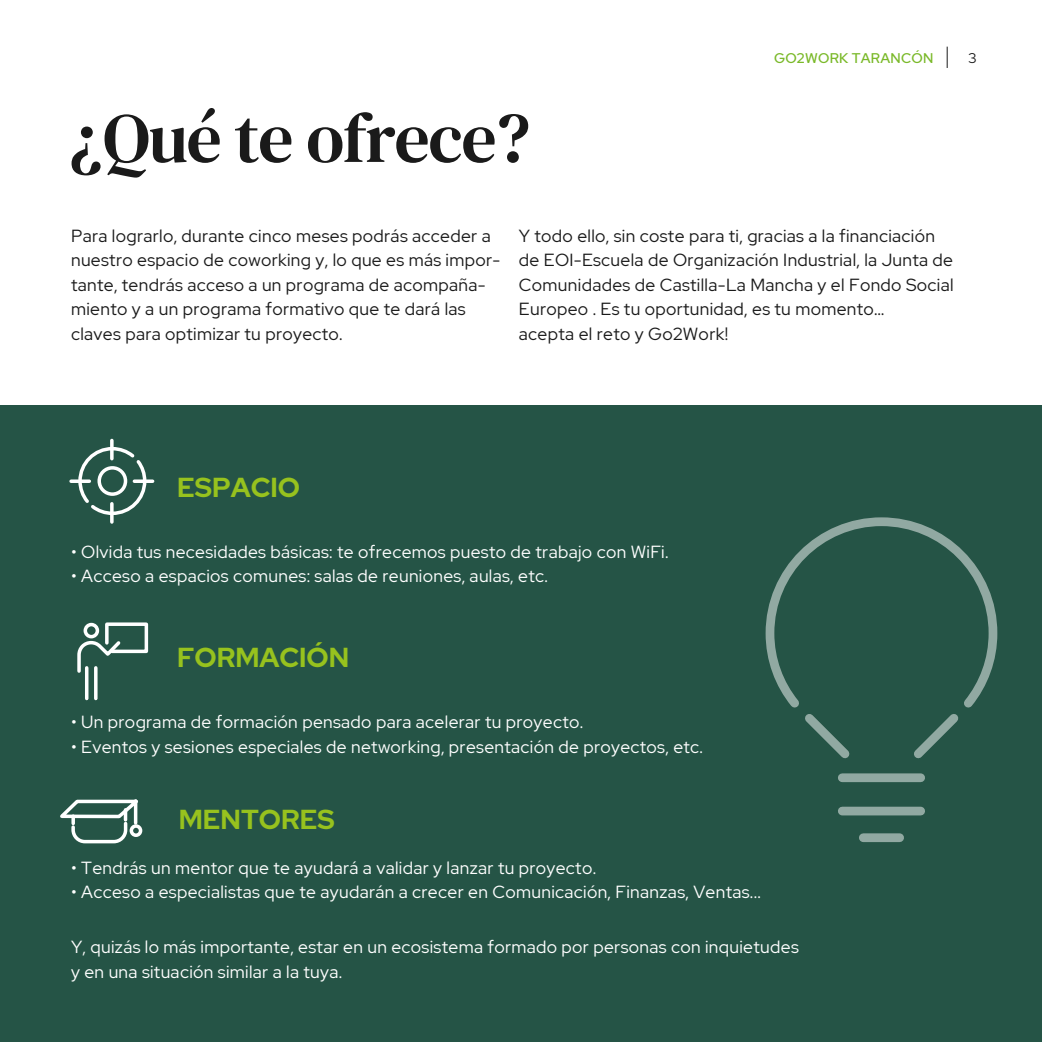
<style>
.page{position:relative;width:1042px;height:1042px;background:#fff}
.page>*{position:absolute;margin:0;border:0;box-sizing:border-box;transform-origin:0 0}
.t1{font:70px "DM Serif Text";letter-spacing:-.02em;color:#1a1a1a}
.t2{font:700 27.3px "Red Hat Display";color:#97c21e}
.t3{font:17.5px/24.5px "Red Hat Display";letter-spacing:.02em;color:#fff}
.t4{font:17.5px/24.5px "Red Hat Display";letter-spacing:.02em;color:#1a1a1a}
.t5{font:500 14px "Red Hat Display";letter-spacing:.02em;color:#7ab929}
.t6{font:14px "Red Hat Display";color:#1a1a1a}
</style>
<div class="page">
<div style="left:0;top:406px;width:1042px;height:636px;background:#255446"></div>
<svg style="left:60px;top:799px;width:83px;height:45px"></svg>
<hr style="left:134px;top:801px;width:3px;height:22px;background:#fff">
<div style="left:130px;top:824px;width:12px;height:13px;border:4px solid #fff;border-radius:50%"></div>
<hr style="left:85px;top:668px;width:3px;height:30px;background:#fff">
<svg style="left:94px;top:674px;width:4px;height:24px"></svg>
<svg style="left:77px;top:622px;width:72px;height:52px"></svg>
<svg style="left:947px;top:47px;width:1px;height:21px"></svg>
<svg style="left:78px;top:447px;width:69px;height:68px"></svg>
<svg style="left:110px;top:440px;width:4px;height:19px"></svg>
<svg style="left:110px;top:504px;width:4px;height:18px"></svg>
<svg style="left:71px;top:479px;width:18px;height:4px"></svg>
<svg style="left:134px;top:479px;width:19px;height:4px"></svg>
<svg style="left:805px;top:715px;width:45px;height:44px"></svg>
<svg style="left:914px;top:715px;width:45px;height:44px"></svg>
<svg style="left:765px;top:517px;width:232px;height:198px"></svg>
<div style="left:842px;top:773px;width:78px;height:9px;background:#91a9a2"></div>
<div style="left:842px;top:806px;width:78px;height:9px;background:#91a9a2"></div>
<div style="left:863px;top:833px;width:36px;height:9px;background:#91a9a2"></div>
<h1 class="t1" style="left:69px;top:98px;width:462px">¿Qué te ofrece?</h1>
<p class="t5" style="left:774px;top:49px;width:161px">GO2WORK TARANCÓN</p>
<p class="t6" style="left:968px;top:49px;width:10px">3</p>
<p class="t4" style="left:71px;top:223px;width:431px">Para lograrlo, durante cinco meses podrás acceder a nuestro espacio de coworking y, lo que es más impor&shy;tante, tendrás acceso a un programa de acompaña&shy;miento y a un programa formativo que te dará las claves para optimizar tu proyecto.</p>
<p class="t4" style="left:519px;top:223px;width:436px">Y todo ello, sin coste para ti, gracias a la financiación de EOI-Escuela de Organización Industrial, la Junta de Comunidades de Castilla-La Mancha y el Fondo Social Europeo . Es tu oportunidad, es tu momento…<br>acepta el reto y Go2Work!</p>
<h2 class="t2" style="left:177px;top:469px;width:124px">ESPACIO</h2>
<p class="t3" style="left:71px;top:539px;width:599px">• Olvida tus necesidades básicas: te ofrecemos puesto de trabajo con WiFi.</p>
<p class="t3" style="left:71px;top:564px;width:478px">• Acceso a espacios comunes: salas de reuniones, aulas, etc.</p>
<h2 class="t2" style="left:177px;top:639px;width:174px">FORMACIÓN</h2>
<p class="t3" style="left:71px;top:709px;width:514px">• Un programa de formación pensado para acelerar tu proyecto.</p>
<p class="t3" style="left:71px;top:734px;width:633px">• Eventos y sesiones especiales de networking, presentación de proyectos, etc.</p>
<h2 class="t2" style="left:179px;top:801px;width:157px">MENTORES</h2>
<p class="t3" style="left:71px;top:855px;width:526px">• Tendrás un mentor que te ayudará a validar y lanzar tu proyecto.</p>
<p class="t3" style="left:71px;top:879px;width:691px">• Acceso a especialistas que te ayudarán a crecer en Comunicación, Finanzas, Ventas...</p>
<p class="t3" style="left:71px;top:934px;width:729px">Y, quizás lo más importante, estar en un ecosistema formado por personas con inquietudes y en una situación similar a la tuya.</p>
</div>
